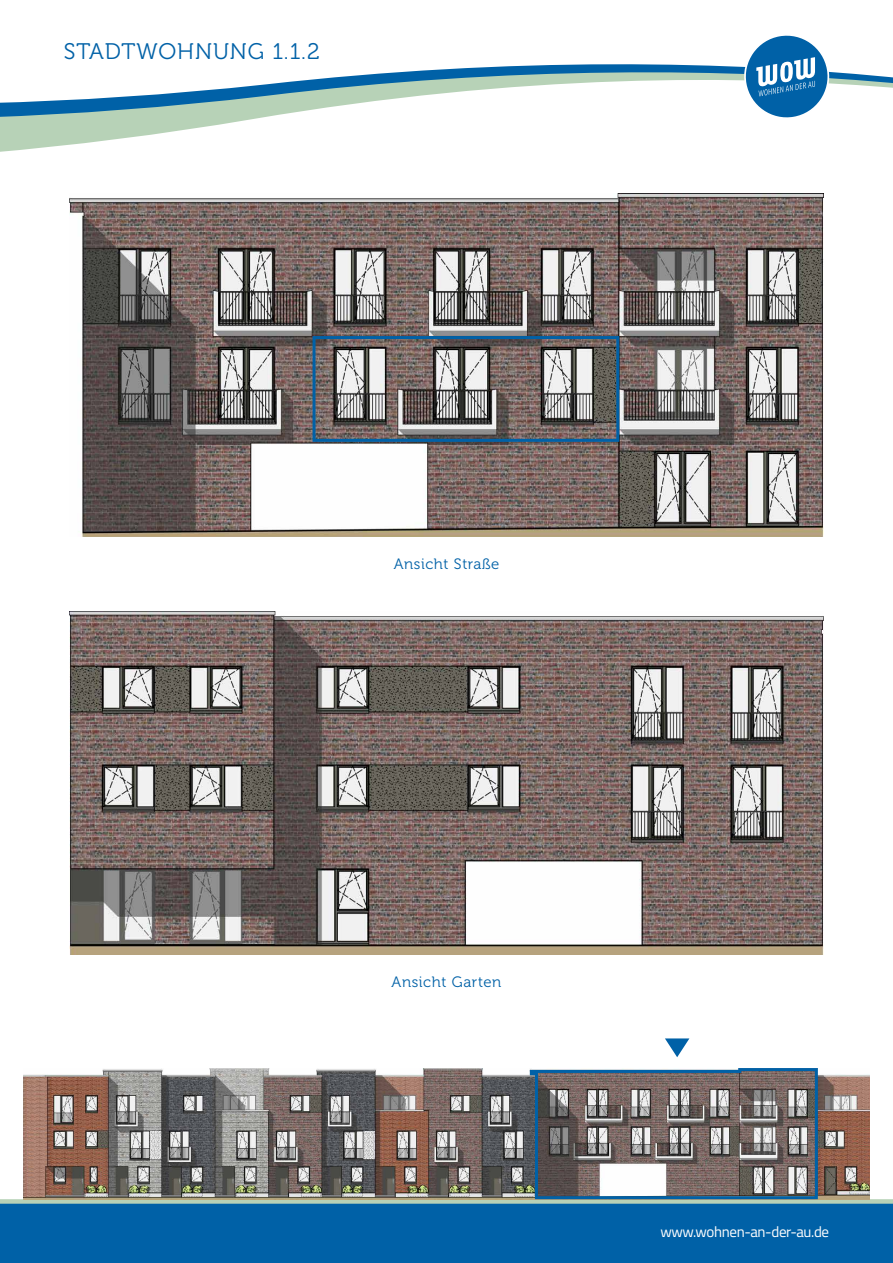
<style>
.page{position:relative;width:893px;height:1263px;background:#fff}
.page>*{position:absolute;margin:0;border:0;box-sizing:border-box;transform-origin:0 0}
.t1{font:22.5px "Museo 300";letter-spacing:.04em;color:#0061a7}
.t2{font:15px "Museo 300";letter-spacing:.04em;color:#0061a7}
.t3{font:15px "Titillium Web";letter-spacing:-.025em;color:#fff}
</style>
<div class="page">
<div style="left:0;top:1199px;width:893px;height:64px;background:#0061a7"></div>
<svg style="left:519px;top:64px;width:199px;height:2px"></svg>
<svg style="left:0;top:66px;width:893px;height:86px"></svg>
<img style="left:23px;top:1068px;width:847px;height:131px">
<svg style="left:528px;top:1068px;width:291px;height:133px;background:#7e7c7d"></svg>
<svg style="left:744px;top:35px;width:88px;height:89px"></svg>
<img style="left:69px;top:193px;width:755px;height:343px">
<img style="left:69px;top:612px;width:755px;height:342px">
<svg style="left:665px;top:1038px;width:24px;height:19px"></svg>
<div style="left:313px;top:336px;width:306px;height:106px;border:3px solid #0061a7"></div>
<h1 class="t1" style="left:64px;top:40px;width:257px">STADTWOHNUNG 1.1.2</h1>
<p class="t2" style="left:394px;top:556px;width:107px">Ansicht Straße</p>
<p class="t2" style="left:392px;top:973px;width:111px">Ansicht Garten</p>
<p class="t3" style="left:660px;top:1221px;width:170px">www.wohnen-an-der-au.de</p>
</div>
